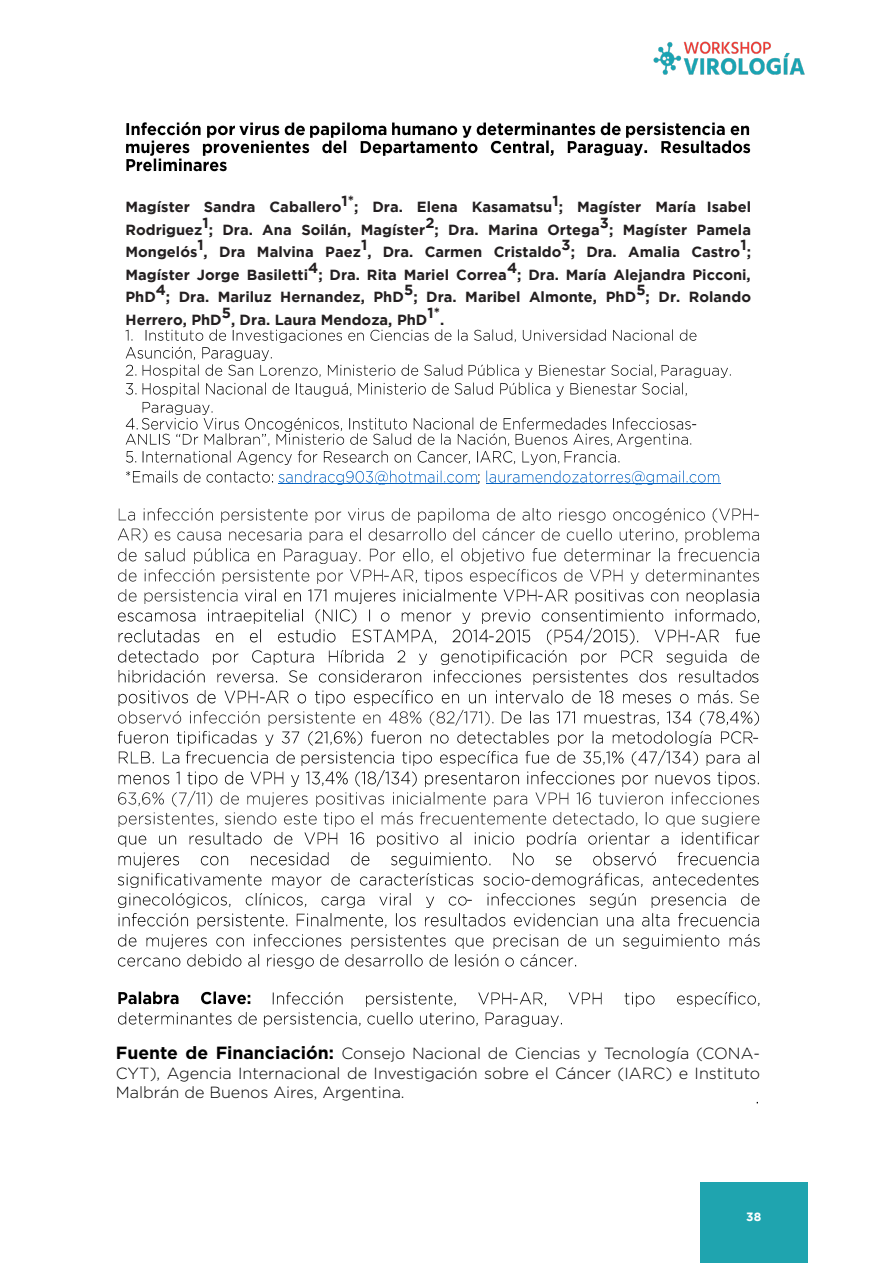
<style>
.page{position:relative;width:893px;height:1263px;background:#fff}
.page>*{position:absolute;margin:0;border:0;box-sizing:border-box;transform-origin:0 0}
.t1{font:300 16.2px/19.4px "Gotham";color:#000;text-align:justify}
.t2{font:700 14.7px "Gotham";color:#231f20}
.t3{font:700 12px "Gotham";color:#fff}
.s1{font-weight:700;font-size:17.7px}
</style>
<div class="page">
<img style="left:653px;top:41px;width:152px;height:34px">
<div style="left:700px;top:1183px;width:108px;height:80px;background:#1fa4af"></div>
<img style="left:126px;top:121px;width:75px;height:15px">
<img style="left:207px;top:125px;width:33px;height:12px">
<img style="left:240px;top:122px;width:40px;height:14px">
<img style="left:284px;top:122px;width:21px;height:14px">
<img style="left:310px;top:122px;width:77px;height:15px">
<img style="left:392px;top:122px;width:66px;height:14px">
<img style="left:462px;top:125px;width:15px;height:12px">
<img style="left:477px;top:122px;width:119px;height:14px">
<img style="left:600px;top:122px;width:21px;height:14px">
<img style="left:626px;top:122px;width:99px;height:15px">
<img style="left:730px;top:125px;width:20px;height:11px">
<img style="left:126px;top:137px;width:625px;height:18px">
<img style="left:126px;top:158px;width:101px;height:14px">
<img style="left:126px;top:329px;width:7px;height:12px">
<img style="left:145px;top:329px;width:552px;height:14px">
<img style="left:126px;top:346px;width:146px;height:14px">
<img style="left:125px;top:364px;width:338px;height:14px">
<img style="left:468px;top:364px;width:188px;height:14px">
<img style="left:661px;top:364px;width:70px;height:14px">
<img style="left:125px;top:383px;width:12px;height:12px">
<img style="left:142px;top:382px;width:545px;height:14px">
<img style="left:142px;top:401px;width:71px;height:13px">
<img style="left:126px;top:417px;width:12px;height:13px">
<img style="left:142px;top:417px;width:549px;height:14px">
<img style="left:126px;top:431px;width:384px;height:16px">
<img style="left:515px;top:433px;width:102px;height:13px">
<img style="left:617px;top:433px;width:75px;height:14px">
<img style="left:126px;top:451px;width:11px;height:12px">
<img style="left:142px;top:450px;width:418px;height:14px">
<img style="left:564px;top:450px;width:56px;height:13px">
<img style="left:126px;top:470px;width:148px;height:13px">
<img style="left:278px;top:470px;width:443px;height:14px">
<img style="left:478px;top:470px;width:12px;height:14px">
<hr style="left:278px;top:484px;width:200px;height:1px;background:#0462c1">
<hr style="left:486px;top:484px;width:234px;height:1px;background:#0462c1">
<img style="left:118px;top:508px;width:634px;height:14px">
<img style="left:118px;top:528px;width:641px;height:15px">
<img style="left:118px;top:548px;width:124px;height:15px">
<img style="left:242px;top:548px;width:517px;height:15px">
<img style="left:118px;top:569px;width:265px;height:14px">
<img style="left:390px;top:569px;width:369px;height:14px">
<img style="left:118px;top:589px;width:120px;height:15px">
<img style="left:244px;top:589px;width:515px;height:15px">
<img style="left:537px;top:589px;width:14px;height:15px">
<img style="left:118px;top:609px;width:253px;height:15px">
<img style="left:381px;top:609px;width:379px;height:15px">
<img style="left:118px;top:629px;width:370px;height:15px">
<img style="left:488px;top:636px;width:6px;height:4px">
<img style="left:495px;top:628px;width:193px;height:16px">
<img style="left:696px;top:629px;width:64px;height:14px">
<img style="left:118px;top:650px;width:642px;height:14px">
<img style="left:118px;top:670px;width:634px;height:15px">
<img style="left:752px;top:673px;width:7px;height:10px">
<img style="left:118px;top:690px;width:140px;height:15px">
<img style="left:266px;top:690px;width:467px;height:15px">
<img style="left:740px;top:690px;width:19px;height:14px">
<img style="left:118px;top:709px;width:376px;height:16px">
<img style="left:501px;top:711px;width:258px;height:14px">
<img style="left:118px;top:731px;width:635px;height:14px">
<img style="left:118px;top:751px;width:36px;height:13px">
<img style="left:162px;top:751px;width:18px;height:13px">
<img style="left:186px;top:751px;width:109px;height:13px">
<img style="left:301px;top:749px;width:458px;height:17px">
<img style="left:118px;top:770px;width:641px;height:16px">
<img style="left:118px;top:790px;width:641px;height:16px">
<img style="left:118px;top:812px;width:159px;height:15px">
<img style="left:284px;top:812px;width:33px;height:13px">
<img style="left:323px;top:812px;width:90px;height:15px">
<img style="left:420px;top:812px;width:127px;height:13px">
<img style="left:553px;top:812px;width:85px;height:15px">
<img style="left:645px;top:812px;width:50px;height:15px">
<img style="left:702px;top:812px;width:58px;height:15px">
<img style="left:118px;top:832px;width:642px;height:15px">
<img style="left:118px;top:852px;width:641px;height:15px">
<img style="left:118px;top:873px;width:406px;height:14px">
<img style="left:532px;top:873px;width:220px;height:14px">
<img style="left:752px;top:876px;width:7px;height:10px">
<img style="left:118px;top:893px;width:349px;height:15px">
<img style="left:487px;top:893px;width:273px;height:15px">
<img style="left:118px;top:913px;width:641px;height:15px">
<img style="left:118px;top:934px;width:642px;height:14px">
<img style="left:118px;top:954px;width:196px;height:15px">
<img style="left:320px;top:954px;width:257px;height:13px">
<img style="left:118px;top:991px;width:133px;height:14px">
<img style="left:272px;top:992px;width:240px;height:14px">
<img style="left:519px;top:992px;width:241px;height:14px">
<img style="left:118px;top:1012px;width:444px;height:15px">
<p class="t2" style="left:342px;top:192px;width:14px">1*</p>
<p class="t2" style="left:552px;top:192px;width:8px">1</p>
<p class="t2" style="left:126px;top:198px;width:217px">Magíster Sandra Caballero</p>
<p class="t2" style="left:354px;top:198px;width:398px">; Dra. Elena Kasamatsu ; Magíster María Isabel</p>
<p class="t2" style="left:203px;top:214px;width:8px">1</p>
<p class="t2" style="left:425px;top:214px;width:11px">2</p>
<p class="t2" style="left:600px;top:214px;width:11px">3</p>
<p class="t2" style="left:126px;top:221px;width:301px">Rodriguez ; Dra. Ana Soilán, Magíster</p>
<p class="t2" style="left:609px;top:221px;width:144px">; Magíster Pamela</p>
<p class="t2" style="left:435px;top:221px;width:167px">; Dra. Marina Ortega</p>
<p class="t2" style="left:197px;top:237px;width:8px">1</p>
<p class="t2" style="left:361px;top:237px;width:8px">1</p>
<p class="t2" style="left:561px;top:237px;width:11px">3</p>
<p class="t2" style="left:741px;top:237px;width:8px">1</p>
<p class="t2" style="left:126px;top:243px;width:437px">Mongelós , Dra Malvina Paez , Dra. Carmen Cristaldo</p>
<p class="t2" style="left:571px;top:243px;width:182px">; Dra. Amalia Castro ;</p>
<p class="t2" style="left:308px;top:259px;width:12px">4</p>
<p class="t2" style="left:507px;top:259px;width:12px">4</p>
<p class="t2" style="left:126px;top:266px;width:184px">Magíster Jorge Basiletti</p>
<p class="t2" style="left:517px;top:266px;width:235px">; Dra. María Alejandra Picconi,</p>
<p class="t2" style="left:318px;top:266px;width:190px">; Dra. Rita Mariel Correa</p>
<p class="t2" style="left:156px;top:282px;width:12px">4</p>
<p class="t2" style="left:404px;top:282px;width:11px">5</p>
<p class="t2" style="left:636px;top:282px;width:11px">5</p>
<p class="t2" style="left:126px;top:288px;width:32px">PhD</p>
<p class="t2" style="left:166px;top:288px;width:239px">; Dra. Mariluz Hernandez, PhD</p>
<p class="t2" style="left:413px;top:288px;width:224px">; Dra. Maribel Almonte, PhD</p>
<p class="t2" style="left:646px;top:288px;width:107px">; Dr. Rolando</p>
<p class="t2" style="left:428px;top:304px;width:14px">1*</p>
<p class="t2" style="left:222px;top:304px;width:11px">5</p>
<p class="t2" style="left:126px;top:311px;width:98px">Herrero, PhD</p>
<p class="t2" style="left:231px;top:311px;width:198px">, Dra. Laura Mendoza, PhD</p>
<p class="t2" style="left:440px;top:311px;width:6px">.</p>
<p class="t1" style="left:116px;top:1044px;width:646px"><span class="s1">Fuente de Financiación:</span> Consejo Nacional de Ciencias y Tecnología (CONA-CYT), Agencia Internacional de Investigación sobre el Cáncer (IARC) e Instituto Malbrán de Buenos Aires, Argentina.</p>
<p class="t3" style="left:746px;top:1209px;width:17px">38</p>
</div>
